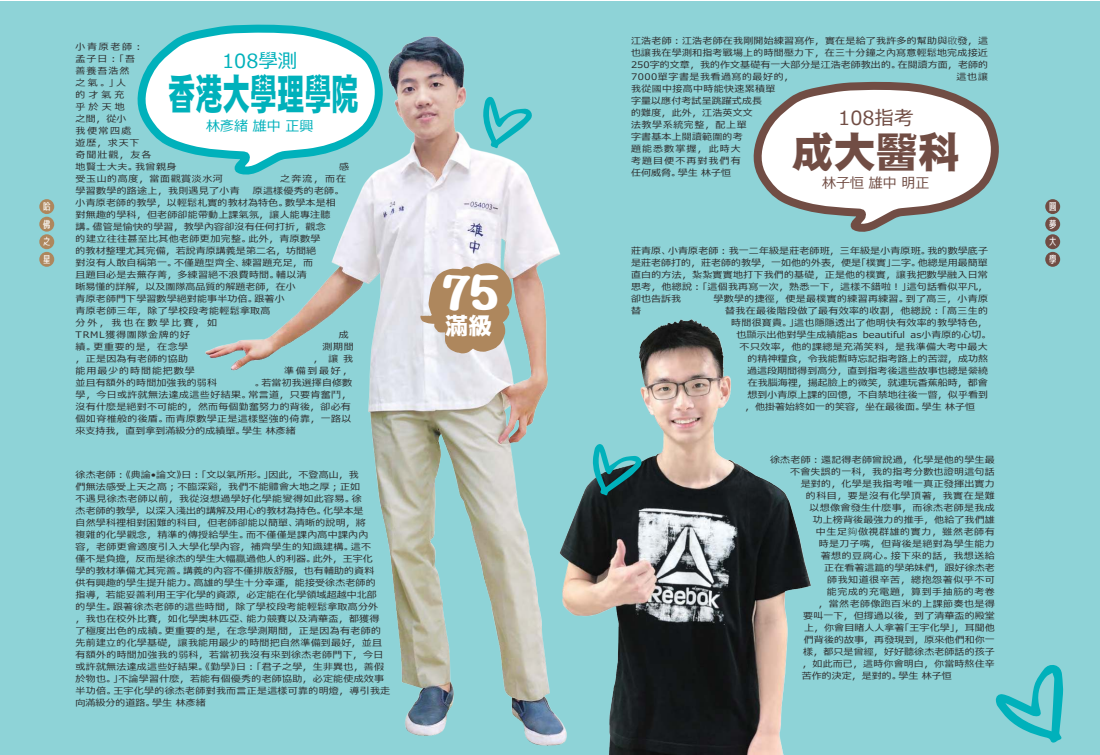
<style>
.page{position:relative;width:1100px;height:755px;background:#fff}
.page>*{position:absolute;margin:0;border:0;box-sizing:border-box;transform-origin:0 0}
.t1{font:60.2px "tams font 026";color:#fff;scale:.8 1}
.t2{font:42px "DF Gothic EB WIN RKSJ H";color:#00b1bb;scale:.65 1}
.t3{font:42px "DF Gothic EB WIN RKSJ H";color:#714d44}
.t4{font:23.4px "DF Gothic EB WIN RKSJ H";color:#fff}
.t5{font:19.5px "Meiryo UI";color:#00b1bb}
.t6{font:19.5px "Meiryo UI";color:#714d44}
.t7{font:14px "Meiryo UI";color:#00b1bb}
.t8{font:14px "Meiryo UI";color:#714d44}
.t9{font:10.1px/17.6px "Senobi Gothic Regular";color:#fff;text-align:justify}
.t10{font:9px/12px "Meiryo UI";letter-spacing:.02em;color:#2c292a;scale:1.11 1}
.t11{font:9px "Meiryo UI";color:#2c292a;scale:1.11 1}
.t12{font:9px "Meiryo UI";letter-spacing:.055em;color:#2c292a;scale:1.11 1}
.t13{font:9px/12px "Meiryo UI";letter-spacing:.1em;color:#2c292a;scale:1.11 1}
.t14{font:9px "Meiryo UI";letter-spacing:.04em;color:#2c292a;scale:1.11 1}
.t15{font:9px "Meiryo UI";letter-spacing:.045em;color:#2c292a;scale:1.11 1}
.t16{font:9px "Meiryo UI";letter-spacing:.05em;color:#2c292a;scale:1.11 1}
.t17{font:9px "Meiryo UI";letter-spacing:.06em;color:#2c292a;scale:1.11 1}
.t18{font:9px "Meiryo UI";letter-spacing:.09em;color:#2c292a;scale:1.11 1}
.s1{font-family:"Adobe Ming Std";font-weight:300}
</style>
<div class="page">
<div style="left:0;top:1px;width:1100px;height:754px;background:#8ed3d7"></div>
<svg style="left:137px;top:24px;width:140px;height:131px"></svg>
<svg style="left:753px;top:81px;width:246px;height:151px"></svg>
<div style="left:39px;top:199px;width:15px;height:15px;background:#ae875d;border-radius:7px"></div>
<div style="left:39px;top:217px;width:15px;height:15px;background:#ae875d;border-radius:7px"></div>
<div style="left:39px;top:234px;width:15px;height:15px;background:#ae875d;border-radius:7px"></div>
<div style="left:39px;top:252px;width:15px;height:15px;background:#ae875d;border-radius:7px"></div>
<div style="left:1045px;top:199px;width:15px;height:15px;background:#714d44;border-radius:7px"></div>
<div style="left:1045px;top:217px;width:15px;height:15px;background:#714d44;border-radius:50%"></div>
<div style="left:1045px;top:234px;width:15px;height:15px;background:#714d44;border-radius:50%"></div>
<div style="left:1045px;top:252px;width:15px;height:15px;background:#714d44;border-radius:7px"></div>
<img style="left:580px;top:319px;width:231px;height:436px">
<img style="left:194px;top:25px;width:386px;height:721px">
<svg style="left:420px;top:263px;width:92px;height:90px;background:#baa184"></svg>
<svg style="left:483px;top:96px;width:49px;height:53px"></svg>
<svg style="left:592px;top:443px;width:50px;height:53px"></svg>
<svg style="left:995px;top:665px;width:68px;height:78px"></svg>
<p class="t10" style="left:631px;top:35px;width:323px;text-align:justify">江浩老師：江浩老師在我剛開始練習寫作，實在是給了我許多的幫助與<span class="s1">啟</span>發，這也讓我在學測和指考戰場上的時間壓力下，在三十分鐘之內寫意輕鬆地完成接近250字的文章，我的作文基礎有一大部分是江浩老師教出的。在閱讀方面，老師的7000單字書是我看過寫的最好的，</p>
<p class="t13" style="left:76px;top:41px;width:92px">小青原老師：<br>孟子日：「吾<br>善養吾浩然<br>之氣。」人<br>的才氣充<br>乎於天地<br>之間，從小<br>我便常四處<br>遊歷，求天下<br>奇聞壯觀，友各<br>地賢士大夫。我曾親身</p>
<h3 class="t5" style="left:222px;top:47px;width:77px">108學測</h3>
<p class="t10" style="left:956px;top:71px;width:30px">這也讓</p>
<h2 class="t2" style="left:168px;top:72px;width:295px">香港大學理學院</h2>
<p class="t10" style="left:631px;top:83px;width:131px">我從國中接高中時能快速累積單字量以應付考試呈跳躍式成長<br>的難度，此外，江浩英文文<br>法教學系統完整，配上單<br>字書基本上閱讀範圍的考<br>題能悉數掌握，此時大<br>考題目便不再對我們有<br>任何威脅。學生 林子恒</p>
<h3 class="t6" style="left:838px;top:105px;width:77px">108指考</h3>
<h2 class="t3" style="left:792px;top:130px;width:169px">成大醫科</h2>
<h3 class="t7" style="left:206px;top:116px;width:109px">林彥緒 雄中 正興</h3>
<p class="t10" style="left:339px;top:161px;width:11px">感</p>
<p class="t12" style="left:76px;top:172px;width:134px">受玉山的高度，當面觀賞淡水河</p>
<p class="t10" style="left:280px;top:173px;width:61px">之奔流，而在</p>
<p class="t10" style="left:76px;top:185px;width:149px">學習數學的路途上，我則遇見了小青</p>
<h3 class="t8" style="left:822px;top:174px;width:109px">林子恒 雄中 明正</h3>
<p class="t10" style="left:76px;top:185px;width:241px;text-indent:177px">原這樣優秀的老師。小青原老師的教學，以輕鬆札實的教材為特色。數學本是相對無趣的學科，但老師卻能帶動上課氣氛，讓人能專注聽講。儘管是愉快的學習，教學內容卻沒有任何打折，觀念<br>的建立往往甚至比其他老師更加完整。此外，青原數學<br>的教材整理尤其完備，若說青原講義是第二名，坊間絕<br>對沒有人敢自稱第一。不僅題型齊全、練習題充足，而<br>且題目必是去蕪存菁，多練習絕不浪費時間。輔以清<br>晰易懂的詳解，以及團隊高品質的解題老師，在小<br>青原老師門下學習數學絕對能事半功倍。跟著小<br>青原老師三年，除了學校段考能輕鬆拿取高<br>分外，我也在數學比賽，如<br>TRML獲得團隊金牌的好</p>
<p class="t9" style="left:42px;top:198px;width:12px">哈佛之星</p>
<p class="t9" style="left:1048px;top:198px;width:12px">圓夢大學</p>
<h1 class="t1" style="left:442px;top:256px;width:74px">75</h1>
<h3 class="t4" style="left:445px;top:314px;width:48px">滿級</h3>
<p class="t10" style="left:631px;top:245px;width:323px;text-align:justify">莊青原、小青原老師：我一二年級是莊老師班，三年級是小青原班。我的數學底子是莊老師打的，莊老師的教學，一如他的外表，便是「樸實」二字。他總是用最簡單直白的方法，紮紮實實地打下我們的基礎，正是他的樸實，讓我把數學融入日常思考，他總說：「這個我再寫一次，熟悉一下，這樣不錯啦！」這句話看似平凡，卻也告訴我</p>
<p class="t10" style="left:713px;top:293px;width:249px">學數學的捷徑，便是最樸實的練習再練習。到了高三，小青原</p>
<p class="t10" style="left:631px;top:305px;width:11px">替</p>
<p class="t10" style="left:725px;top:305px;width:238px">替我在最後階段做了最有效率的收割，他總說：「高三生的</p>
<p class="t10" style="left:731px;top:317px;width:233px">時間很寶貴。」這也隱隱透出了他明快有效率的教學特色，</p>
<p class="t11" style="left:736px;top:328px;width:228px">也顯示出他對學生成績能as beautiful as小青原的心切。</p>
<p class="t10" style="left:740px;top:341px;width:225px">不只效率，他的課總是充滿笑料，是我準備大考中最大</p>
<p class="t11" style="left:747px;top:352px;width:218px">的精神糧食，令我能暫時忘記指考路上的苦澀，成功熬</p>
<p class="t10" style="left:747px;top:365px;width:219px">過這段期間得到高分，直到指考後這些故事也總是縈繞</p>
<p class="t11" style="left:748px;top:376px;width:218px">在我腦海裡，揚起臉上的微笑，就連玩香蕉船時，都會</p>
<p class="t10" style="left:747px;top:389px;width:218px">想到小青原上課的回憶，不自禁地往後一瞥，似乎看到</p>
<p class="t11" style="left:745px;top:400px;width:209px">，他掛著始終如一的笑容，坐在最後面。學生 林子恒</p>
<p class="t10" style="left:339px;top:329px;width:11px">成</p>
<p class="t17" style="left:76px;top:340px;width:103px">績。更重要的是，在念學</p>
<p class="t10" style="left:322px;top:341px;width:30px">測期間</p>
<p class="t10" style="left:76px;top:353px;width:103px">，正是因為有老師的協助</p>
<p class="t10" style="left:314px;top:353px;width:37px">，讓我</p>
<p class="t18" style="left:76px;top:364px;width:109px">能用最少的時間能把數學</p>
<p class="t10" style="left:284px;top:365px;width:63px">準備到最好，</p>
<p class="t10" style="left:76px;top:377px;width:129px">並且有額外的時間加強我的弱科</p>
<p class="t10" style="left:76px;top:377px;width:251px;text-indent:179px">。若當初我選擇自修數學，今日或許就無法達成這些好結果。常言道，只要肯奮鬥，沒有什麼是絕對不可能的，然而每個勤奮努力的背後，卻必有個如脊椎般的後盾。而青原數學正是這樣堅強的倚靠，一路以來支持我，直到拿到滿級分的成績單。學生 林彥緒</p>
<p class="t10" style="left:76px;top:469px;width:285px">徐杰老師：《典論•論文》日：「文以氣所形。」因此，不登高山，我<br>們無法感受上天之高；不臨深谿，我們不能體會大地之厚；正如<br>不遇見徐杰老師以前，我從沒想過學好化學能變得如此容易。徐<br>杰老師的教學，以深入淺出的講解及用心的教材為持色。化學本是<br>自然學科裡相對困難的科目，但老師卻能以簡單、清晰的說明，將<br>複雜的化學觀念，精準的傳授給學生。而不僅僅是課內高中課內內<br>容，老師更會適度引入大學化學內容，補齊學生的知識建構。這不<br>僅不是負擔，反而是徐杰的學生大幅贏過他人的利器。此外，王宇化<br>學的教材準備尤其完善。講義的內容不僅排版舒服，也有輔助的資料<br>供有興趣的學生提升能力。高雄的學生十分幸運，能接受徐杰老師的<br>指導，若能妥善利用王宇化學的資源，必定能在化學領域超越中北部<br>的學生。跟著徐杰老師的這些時間，除了學校段考能輕鬆拿取高分外，我也在校外比賽，如化學奧林匹亞、能力競賽以及清華盃，都獲得了極度出色的成績。更重要的是，在念學測期間，正是因為有老師的先前建立的化學基礎，讓我能用最少的時間把自然準備到最好，並且有額外的時間加強我的弱科，若當初我沒有來到徐杰老師門下，今日或許就無法達成這些好結果。《勤學》日：「君子之學，生非異也，善假於物也。」不論學習什麼，若能有個優秀的老師協助，必定能使成效事半功倍。王宇化學的徐杰老師對我而言正是這樣可靠的明燈，導引我走向滿級分的道路。學生 林彥緒</p>
<p class="t10" style="left:770px;top:454px;width:204px">徐杰老師：還記得老師曾說過，化學是他的學生最</p>
<p class="t10" style="left:790px;top:466px;width:186px">不會失誤的一科，我的指考分數也證明這句話</p>
<p class="t10" style="left:801px;top:478px;width:176px">是對的，化學是我指考唯一真正發揮出實力</p>
<p class="t12" style="left:806px;top:490px;width:172px">的科目，要是沒有化學頂著，我實在是難</p>
<p class="t10" style="left:809px;top:502px;width:169px">以想像會發生什麼事，而徐杰老師是我成</p>
<p class="t10" style="left:813px;top:514px;width:166px">功上榜背後最強力的推手，他給了我們雄</p>
<p class="t12" style="left:816px;top:526px;width:163px">中生足<span class="s1">夠</span>傲視群雄的實力，雖然老師有</p>
<p class="t14" style="left:819px;top:538px;width:160px">時是刀子嘴，但背後是絕對為學生能力</p>
<p class="t15" style="left:821px;top:550px;width:158px">著想的豆腐心。接下來的話，我想送給</p>
<p class="t10" style="left:824px;top:562px;width:155px">正在看著這篇的學弟妹們，跟好徐杰老</p>
<p class="t16" style="left:827px;top:574px;width:153px">師我知道很辛苦，總抱怨著似乎不可</p>
<p class="t12" style="left:827px;top:586px;width:153px">能完成的充電題，算到手抽筋的考卷</p>
<p class="t14" style="left:818px;top:598px;width:160px">，當然老師像跑百米的上課節奏也是得</p>
<p class="t10" style="left:803px;top:610px;width:174px">要叫一下，但撐過以後，到了清華盃的殿堂</p>
<p class="t10" style="left:804px;top:622px;width:173px">上，你會目睹人人拿著「王宇化學」，耳聞他</p>
<p class="t10" style="left:804px;top:634px;width:173px">們背後的故事，再發現到，原來他們和你一</p>
<p class="t10" style="left:803px;top:646px;width:174px">樣，都只是曾經，好好聽徐杰老師話的孩子</p>
<p class="t10" style="left:802px;top:658px;width:175px">，如此而已，這時你會明白，你當時熬住辛</p>
<p class="t11" style="left:802px;top:670px;width:137px">苦作的決定，是對的。學生 林子恒</p>
</div>
